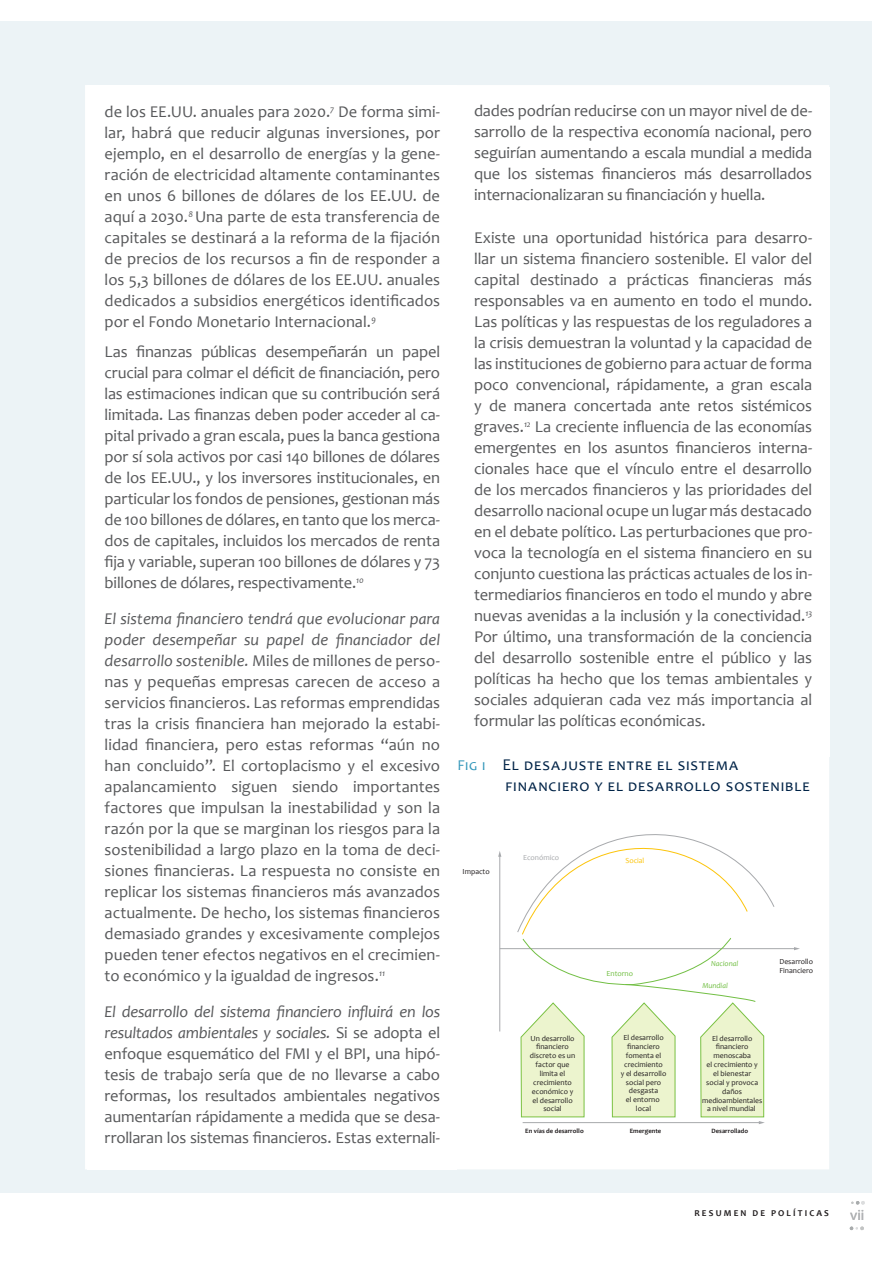
<style>
.page{position:relative;width:893px;height:1263px;background:#fff}
.page>*{position:absolute;margin:0;border:0;box-sizing:border-box;transform-origin:0 0}
.t1{font:16.5px/21px "Candara";letter-spacing:-.01em;color:#58595b;text-align:justify}
.t2{font:16.5px/21px "Candara";letter-spacing:.125em;color:#002347}
.t3{font:15px "Myriad Pro";color:#b0b2b4}
.t4{font:700 9px "Candara";letter-spacing:.24em;color:#231f20}
.t5{font:7.8px/8.9px "Candara";color:#231f20;text-align:center}
.t6{font:italic 7.8px "Candara";color:#72bf44}
.t7{font:7.8px "Candara";color:#a7a9ac}
.t8{font:7.8px "Candara";color:#72bf44}
.t9{font:7.8px "Candara";color:#fcc40a}
.t10{font:700 6.6px "Candara";color:#231f20}
.s1{font-style:italic}
.s2{font-size:15px;color:#3397ba}
</style>
<div class="page">
<div style="left:0;top:21px;width:872px;height:1172px;background:#ecf3f6"></div>
<svg style="left:850px;top:1226px;width:14px;height:4px"></svg>
<svg style="left:851px;top:1201px;width:14px;height:4px"></svg>
<div style="left:85px;top:85px;width:745px;height:1085px;background:#fff"></div>
<hr style="left:500px;top:948px;width:295px;height:1px;background:#a7a9ac">
<svg style="left:794px;top:947px;width:6px;height:3px"></svg>
<hr style="left:499px;top:856px;width:1px;height:175px;background:#a7a9ac">
<svg style="left:498px;top:851px;width:3px;height:6px"></svg>
<svg style="left:517px;top:812px;width:258px;height:312px;background:#f7faee"></svg>
<div style="left:88px;top:85px;width:369px;height:1084px;background:#fff"></div>
<div style="left:457px;top:87px;width:372px;height:670px;background:#fff"></div>
<p class="t1" style="left:105px;top:101px;width:337px">de los EE.UU. anuales para 2020.<sup>7</sup> De forma simi&shy;lar, habrá que reducir algunas inversiones, por ejemplo, en el desarrollo de energías y la gene&shy;ración de electricidad altamente contaminantes en unos 6 billones de dólares de los EE.UU. de aquí a 2030.<sup>8</sup> Una parte de esta transferencia de capitales se destinará a la reforma de la fijación de precios de los recursos a fin de responder a los 5,3 billones de dólares de los EE.UU. anuales dedicados a subsidios energéticos identificados por el Fondo Monetario Internacional.<sup>9</sup></p>
<p class="t1" style="left:105px;top:340px;width:337px">Las finanzas públicas desempeñarán un papel crucial para colmar el déficit de financiación, pero las estimaciones indican que su contribución será limitada. Las finanzas deben poder acceder al ca&shy;pital privado a gran escala, pues la banca gestiona por sí sola activos por casi 140 billones de dólares de los EE.UU., y los inversores institucionales, en particular los fondos de pensiones, gestionan más de 100 billones de dólares, en tanto que los merca&shy;dos de capitales, incluidos los mercados de renta fija y variable, superan 100 billones de dólares y 73 billones de dólares, respectivamente.<sup>10</sup></p>
<p class="t1" style="left:105px;top:607px;width:337px"><span class="s1">El sistema financiero tendrá que evolucionar para poder desempeñar su papel de financiador del desarrollo sostenible.</span> Miles de millones de perso&shy;nas y pequeñas empresas carecen de acceso a servicios financieros. Las reformas emprendidas tras la crisis financiera han mejorado la estabi&shy;lidad financiera, pero estas reformas “aún no han concluido”. El cortoplacismo y el excesivo apalancamiento siguen siendo importantes factores que impulsan la inestabilidad y son la razón por la que se marginan los riesgos para la sostenibilidad a largo plazo en la toma de deci&shy;siones financieras. La respuesta no consiste en replicar los sistemas financieros más avanzados actualmente. De hecho, los sistemas financieros demasiado grandes y excesivamente complejos pueden tener efectos negativos en el crecimien&shy;to económico y la igualdad de ingresos.<sup>11</sup></p>
<p class="t1" style="left:105px;top:1000px;width:337px"><span class="s1">El desarrollo del sistema financiero influirá en los resultados ambientales y sociales.</span> Si se adopta el enfoque esquemático del FMI y el BPI, una hipó&shy;tesis de trabajo sería que de no llevarse a cabo reformas, los resultados ambientales negativos aumentarían rápidamente a medida que se desa&shy;rrollaran los sistemas financieros. Estas externali-</p>
<p class="t1" style="left:474px;top:100px;width:340px">dades podrían reducirse con un mayor nivel de de&shy;sarrollo de la respectiva economía nacional, pero seguirían aumentando a escala mundial a medida que los sistemas financieros más desarrollados internacionalizaran su financiación y huella.</p>
<p class="t1" style="left:474px;top:227px;width:340px">Existe una oportunidad histórica para desarro&shy;llar un sistema financiero sostenible. El valor del capital destinado a prácticas financieras más responsables va en aumento en todo el mundo.<br>Las políticas y las respuestas de los reguladores a la crisis demuestran la voluntad y la capacidad de las instituciones de gobierno para actuar de forma poco convencional, rápidamente, a gran escala y de manera concertada ante retos sistémicos graves.<sup>12</sup> La creciente influencia de las economías emergentes en los asuntos financieros interna&shy;cionales hace que el vínculo entre el desarrollo de los mercados financieros y las prioridades del desarrollo nacional ocupe un lugar más destacado en el debate político. Las perturbaciones que pro&shy;voca la tecnología en el sistema financiero en su conjunto cuestiona las prácticas actuales de los in&shy;termediarios financieros en todo el mundo y abre nuevas avenidas a la inclusión y la conectividad.<sup>13<br></sup>Por último, una transformación de la conciencia del desarrollo sostenible entre el público y las políticas ha hecho que los temas ambientales y sociales adquieran cada vez más importancia al formular las políticas económicas.</p>
<p class="t2" style="left:505px;top:754px;width:306px;text-indent:-48px"><span class="s2">Fig i</span> El desajuste entre el sistema financiero y el desarrollo sostenible</p>
<p class="t5" style="left:463px;top:866px;width:29px">Impacto</p>
<p class="t7" style="left:523px;top:852px;width:38px">Económico</p>
<p class="t9" style="left:625px;top:855px;width:21px">Social</p>
<p class="t8" style="left:607px;top:968px;width:28px">Entorno</p>
<p class="t6" style="left:711px;top:958px;width:29px">Nacional</p>
<p class="t6" style="left:702px;top:980px;width:27px">Mundial</p>
<p class="t5" style="left:779px;top:956px;width:35px;line-height:9.3px;text-align:left">Desarrollo<br>Financiero</p>
<p class="t5" style="left:530px;top:1033px;width:47px">Un desarrollo financiero discreto es un factor que limita el crecimiento económico y el desarrollo social</p>
<p class="t5" style="left:621px;top:1033px;width:47px">El desarrollo financiero fomenta el crecimiento<br>y el desarrollo social pero desgasta<br>el entorno local</p>
<p class="t5" style="left:702px;top:1033px;width:62px">El desarrollo financiero menoscaba<br>el crecimiento y<br>el bienestar<br>social y provoca daños medioambientales a nivel mundial</p>
<p class="t10" style="left:525px;top:1127px;width:60px">En vías de desarrollo</p>
<p class="t10" style="left:630px;top:1127px;width:33px">Emergente</p>
<p class="t10" style="left:711px;top:1127px;width:38px">Desarrollado</p>
<p class="t4" style="left:694px;top:1207px;width:136px">RESUMEN DE POLÍTICAS</p>
<p class="t3" style="left:850px;top:1205px;width:16px">vii</p>
</div>
